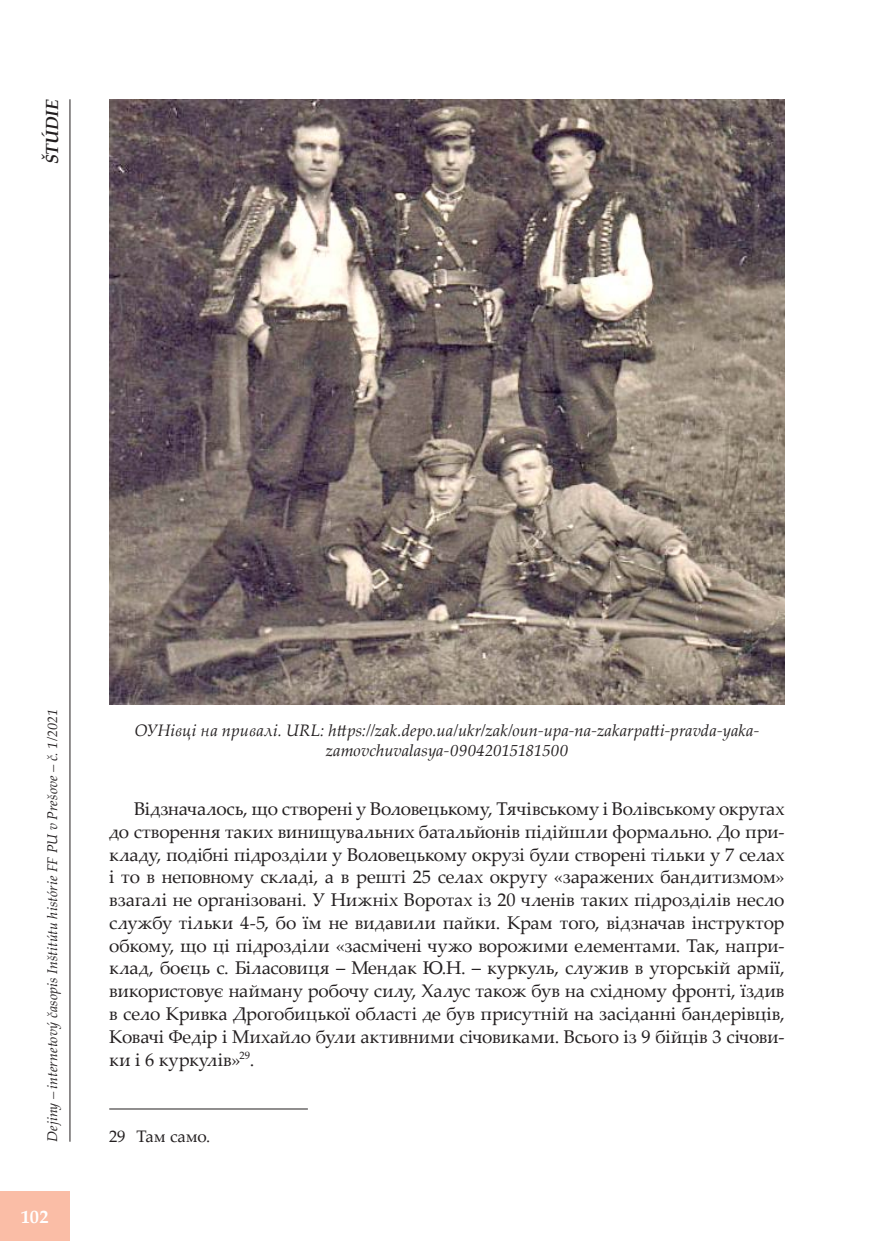
<style>
.page{position:relative;width:874px;height:1241px;background:#fff}
.page>*{position:absolute;margin:0;border:0;box-sizing:border-box;transform-origin:0 0}
.t1{font:18.38px/22.8px "Palatino Linotype";letter-spacing:-.01em;color:#231f20;text-align:justify}
.t2{font:700 18.38px "Palatino Linotype";color:#fff}
.t3{font:italic 700 17.5px "Palatino Linotype";color:#231f20}
.t4{font:italic 16.62px/19.9px "Palatino Linotype";letter-spacing:.005em;color:#231f20;text-align:center}
.t5{font:16.62px "Palatino Linotype";letter-spacing:-.01em;color:#231f20}
.t6{font:italic 14px "Palatino Linotype";letter-spacing:.01em;color:#231f20}
</style>
<div class="page">
<div style="left:0;top:1191px;width:69px;height:49px;background:#fabda6"></div>
<hr style="left:69px;top:99px;width:1px;height:1042px;background:#231f20">
<hr style="left:109px;top:1108px;width:199px;height:1px;background:#231f20">
<img style="left:109px;top:99px;width:675px;height:605px">
<p class="t3" style="left:40px;top:164px;width:67px;rotate:-90deg">ŠTÚDIE</p>
<p class="t6" style="left:42px;top:1141px;width:434px;rotate:-90deg">Dejiny – internetový časopis Inštitútu histórie FF PU v Prešove – č. 1/2021</p>
<p class="t2" style="left:21px;top:1203px;width:29px">102</p>
<p class="t4" style="left:134px;top:719px;width:626px">ОУНівці на привалі. URL: https://zak.depo.ua/ukr/zak/oun-upa-na-zakarpatti-pravda-yaka&shy;zamovchuvalasya-09042015181500</p>
<p class="t1" style="left:109px;top:796px;width:676px;text-indent:25px">Відзначалось, що створені у Воловецькому, Тячівському і Волівському округах до створення таких винищувальних батальйонів підійшли формально. До при&shy;кладу, подібні підрозділи у Воловецькому окрузі були створені тільки у 7 селах і то в неповному складі, а в решті 25 селах округу «заражених бандитизмом» взагалі не організовані. У Нижніх Воротах із 20 членів таких підрозділів несло службу тільки 4-5, бо їм не видавили пайки. Крам того, відзначав інструктор обкому, що ці підрозділи «засмічені чужо ворожими елементами. Так, напри&shy;клад, боєць с. Біласовиця – Мендак Ю.Н. – куркуль, служив в угорській армії, використовує найману робочу силу, Халус також був на східному фронті, їздив в село Кривка Дрогобицької області де був присутній на засіданні бандерівців, Ковачі Федір і Михайло були активними січовиками. Всього із 9 бійців 3 січови&shy;ки і 6 куркулів»<sup>29</sup>.</p>
<p class="t5" style="left:109px;top:1123px;width:103px">29 Там само.</p>
</div>
